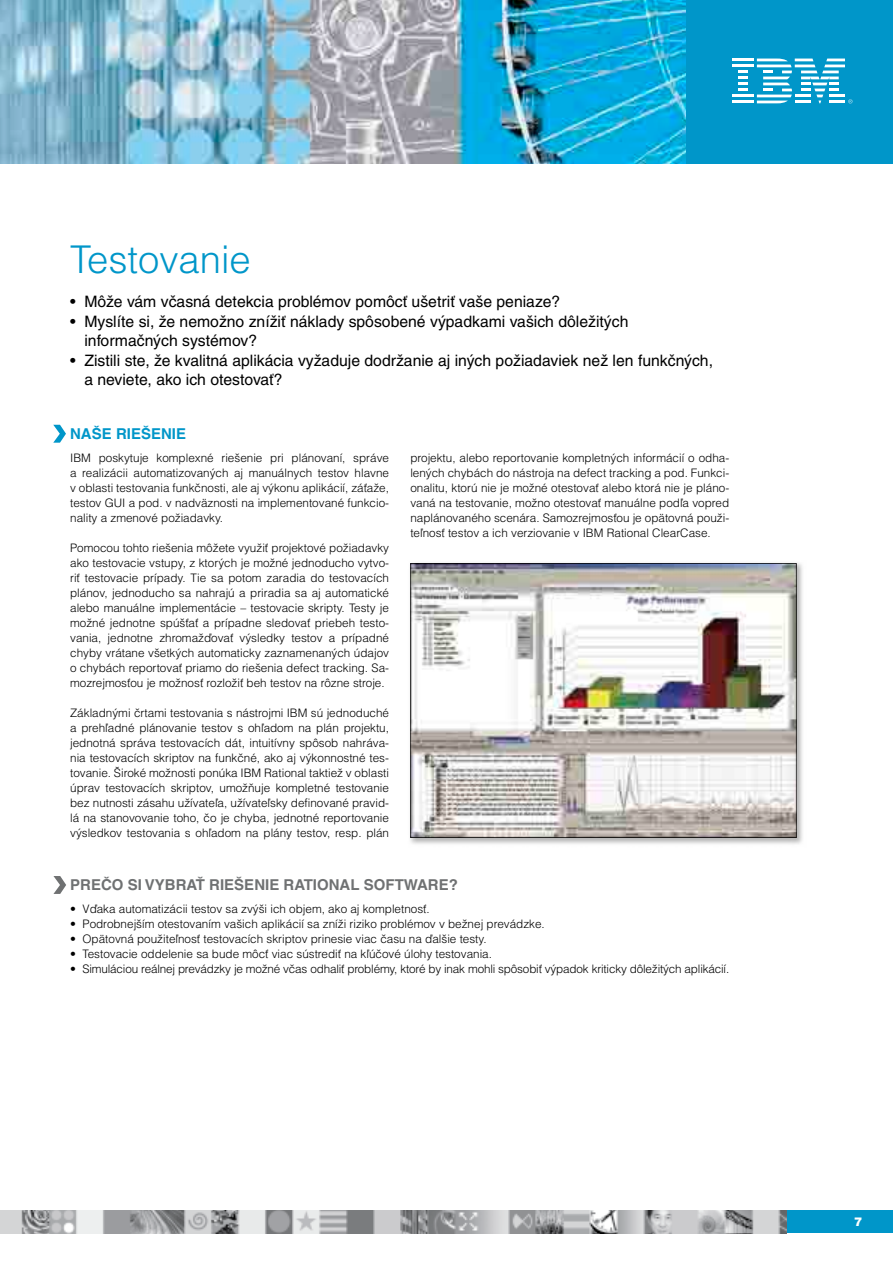
<style>
.page{position:relative;width:893px;height:1263px;background:#fff}
.page>*{position:absolute;margin:0;border:0;box-sizing:border-box;transform-origin:0 0}
.t1{font:300 38.25px "Helvetica CE";color:#0096c9}
.t2{font:15.75px/19.5px "Helvetica CE";color:#000}
.t3{font:700 15px "Helvetica CE";color:#6f7172}
.t4{font:700 15px "Helvetica CE";color:#0096c9}
.t5{font:900 12px "Helvetica CE";color:#fff}
.t6{font:300 11.7px/15px "Helvetica CE";color:#000;text-align:justify}
</style>
<div class="page">
<div style="left:759px;top:1210px;width:134px;height:23px;background:#0096c9"></div>
<img style="left:0;top:1210px;width:787px;height:23px">
<img style="left:0;top:0;width:686px;height:164px">
<div style="left:686px;top:0;width:207px;height:164px;background:#0096c9"></div>
<hr style="left:732px;top:59px;width:22px;height:2px;background:#fff">
<hr style="left:732px;top:65px;width:22px;height:2px;background:#fff">
<hr style="left:732px;top:95px;width:22px;height:2px;background:#fff">
<svg style="left:738px;top:71px;width:9px;height:20px"></svg>
<hr style="left:732px;top:101px;width:22px;height:2px;background:#fff">
<svg style="left:757px;top:59px;width:95px;height:44px"></svg>
<svg style="left:53px;top:425px;width:13px;height:18px"></svg>
<svg style="left:53px;top:876px;width:13px;height:18px"></svg>
<img style="left:410px;top:562px;width:393px;height:282px">
<img style="left:410px;top:563px;width:387px;height:275px">
<h1 class="t1" style="left:70px;top:237px;width:182px">Testovanie</h1>
<h2 class="t2" style="left:70px;top:292px;width:492px">• Môže vám včasná detekcia problémov pomôcť ušetriť vaše peniaze?</h2>
<h2 class="t2" style="left:84px;top:312px;width:545px;text-indent:-14px">• Myslíte si, že nemožno znížiť náklady spôsobené výpadkami vašich dôležitých informačných systémov?</h2>
<h2 class="t2" style="left:84px;top:351px;width:630px;text-indent:-14px">• Zistili ste, že kvalitná aplikácia vyžaduje dodržanie aj iných požiadaviek než len funkčných, a neviete, ako ich otestovať?</h2>
<p class="t4" style="left:70px;top:425px;width:117px">NAŠE RIEŠENIE</p>
<p class="t6" style="left:70px;top:450px;width:320px">IBM poskytuje komplexné riešenie pri plánovaní, správe a realizácii automatizovaných aj manuálnych testov hlavne v oblasti testovania funkčnosti, ale aj výkonu aplikácií, záťaže, testov GUI a pod. v nadväznosti na implementované funkcio&shy;nality a zmenové požiadavky.</p>
<p class="t6" style="left:70px;top:540px;width:320px">Pomocou tohto riešenia môžete využiť projektové požiadavky ako testovacie vstupy, z ktorých je možné jednoducho vytvo&shy;riť testovacie prípady. Tie sa potom zaradia do testovacích plánov, jednoducho sa nahrajú a priradia sa aj automatické alebo manuálne implementácie – testovacie skripty. Testy je možné jednotne spúšťať a prípadne sledovať priebeh testo&shy;vania, jednotne zhromažďovať výsledky testov a prípadné chyby vrátane všetkých automaticky zaznamenaných údajov o chybách reportovať priamo do riešenia defect tracking. Sa&shy;mozrejmosťou je možnosť rozložiť beh testov na rôzne stroje.</p>
<p class="t6" style="left:70px;top:705px;width:320px">Základnými črtami testovania s nástrojmi IBM sú jednoduché a prehľadné plánovanie testov s ohľadom na plán projektu, jednotná správa testovacích dát, intuitívny spôsob nahráva&shy;nia testovacích skriptov na funkčné, ako aj výkonnostné tes&shy;tovanie. Široké možnosti ponúka IBM Rational taktiež v oblasti úprav testovacích skriptov, umožňuje kompletné testovanie bez nutnosti zásahu užívateľa, užívateľsky definované pravid&shy;lá na stanovovanie toho, čo je chyba, jednotné reportovanie výsledkov testovania s ohľadom na plány testov, resp. plán</p>
<p class="t6" style="left:410px;top:450px;width:320px">projektu, alebo reportovanie kompletných informácií o odha&shy;lených chybách do nástroja na defect tracking a pod. Funkci&shy;onalitu, ktorú nie je možné otestovať alebo ktorá nie je pláno&shy;vaná na testovanie, možno otestovať manuálne podľa vopred naplánovaného scenára. Samozrejmosťou je opätovná použi&shy;teľnosť testov a ich verziovanie v IBM Rational ClearCase.</p>
<p class="t3" style="left:70px;top:876px;width:389px">PREČO SI VYBRAŤ RIEŠENIE RATIONAL SOFTWARE?</p>
<p class="t6" style="left:70px;top:902px;width:361px">• Vďaka automatizácii testov sa zvýši ich objem, ako aj kompletnosť.</p>
<p class="t6" style="left:70px;top:917px;width:476px">• Podrobnejším otestovaním vašich aplikácií sa zníži riziko problémov v bežnej prevádzke.</p>
<p class="t6" style="left:70px;top:932px;width:418px">• Opätovná použiteľnosť testovacích skriptov prinesie viac času na ďalšie testy.</p>
<p class="t6" style="left:70px;top:947px;width:423px">• Testovacie oddelenie sa bude môcť viac sústrediť na kľúčové úlohy testovania.</p>
<p class="t6" style="left:70px;top:962px;width:661px">• Simuláciou reálnej prevádzky je možné včas odhaliť problémy, ktoré by inak mohli spôsobiť výpadok kriticky dôležitých aplikácií.</p>
<p class="t5" style="left:854px;top:1215px;width:10px">7</p>
</div>
